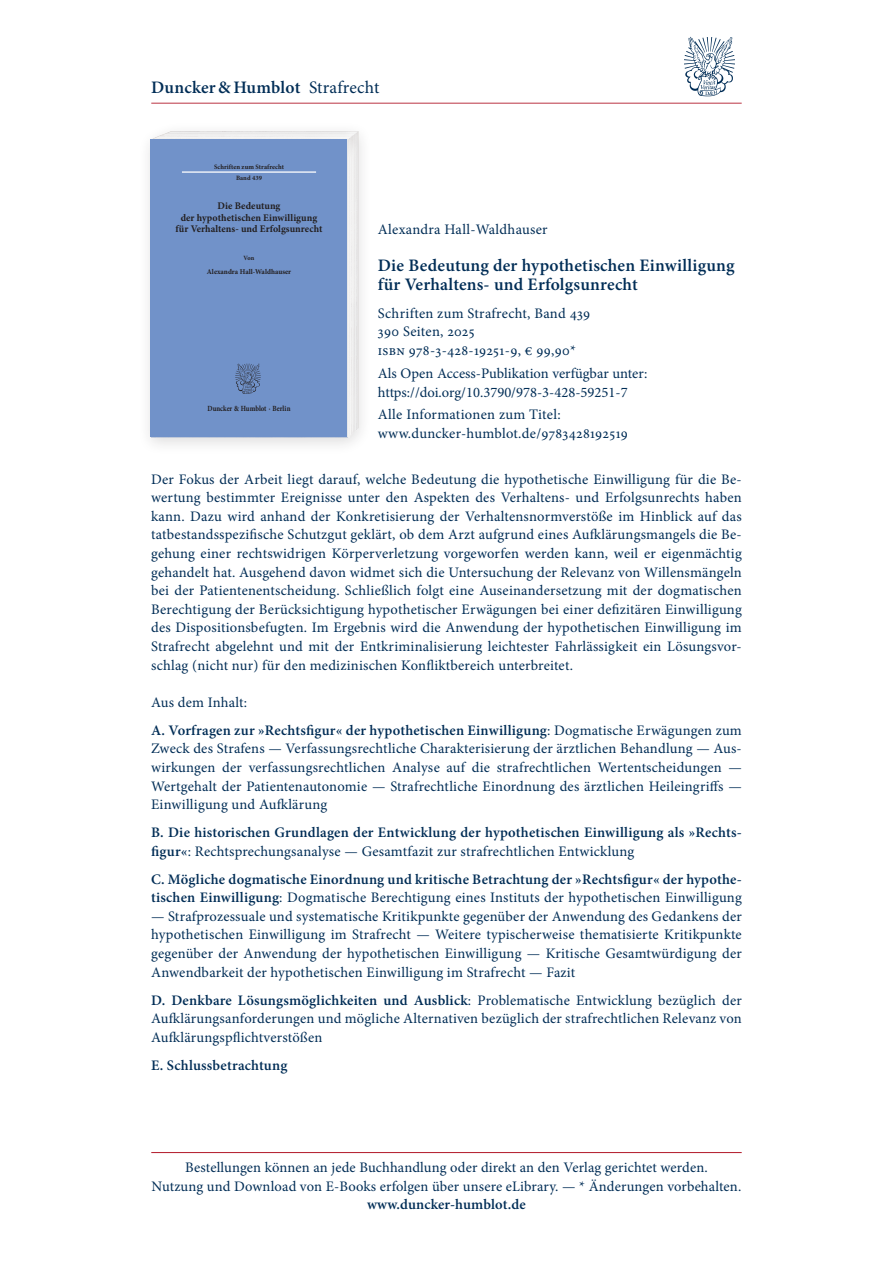
<style>
.page{position:relative;width:893px;height:1263px;background:#fff}
.page>*{position:absolute;margin:0;border:0;box-sizing:border-box;transform-origin:0 0}
.t1{font:600 17.55px/18.6px "Minion Pro";letter-spacing:.01em;color:#002d56}
.t2{font:14.55px/18.6px "Minion Pro";letter-spacing:.01em;color:#002d56;text-align:justify}
.t3{font:600 14.55px/18.6px "Minion Pro";letter-spacing:.015em;color:#002d56}
.t4{font:700 10.05px/11.7px "Minion Pro";letter-spacing:.005em;color:#231f20;text-align:center}
.t5{font:700 7.95px "Minion Pro";letter-spacing:-.005em;color:#231f20;scale:.86 1}
.t6{font:700 7.35px "Minion Pro";color:#231f20}
.t7{font:700 6.75px "Minion Pro";letter-spacing:.01em;color:#231f20}
.t8{font:700 6.6px "Minion Pro";letter-spacing:.005em;color:#231f20}
.t9{font:700 6.45px "Minion Pro";color:#231f20}
.s1{font-weight:400}
.s2{font-weight:600}
</style>
<div class="page">
<img style="left:148px;top:131px;width:214px;height:314px">
<div style="left:151px;top:139px;width:196px;height:298px;background:#7192c9"></div>
<hr style="left:182px;top:171px;width:134px;height:2px;background:#fff">
<img style="left:235px;top:363px;width:26px;height:31px">
<hr style="left:151px;top:102px;width:591px;height:2px;background:#b72837">
<hr style="left:151px;top:1152px;width:591px;height:1px;background:#b72837">
<img style="left:685px;top:36px;width:49px;height:61px">
<p class="t1" style="left:151px;top:78px;width:230px">Duncker &amp;Humblot <span class="s1">Strafrecht</span></p>
<p class="t7" style="left:214px;top:162px;width:71px">Schriften zum Strafrecht</p>
<p class="t8" style="left:236px;top:173px;width:27px">Band 439</p>
<p class="t4" style="left:176px;top:200px;width:148px">Die Bedeutung<br>der hypothetischen Einwilligung für Verhaltens- und Erfolgsunrecht</p>
<p class="t9" style="left:244px;top:254px;width:12px">Von</p>
<p class="t6" style="left:207px;top:267px;width:86px">Alexandra Hall-Waldhauser</p>
<p class="t5" style="left:208px;top:403px;width:98px">Duncker &amp; Humblot · Berlin</p>
<p class="t2" style="left:378px;top:220px;width:171px">Alexandra Hall-Waldhauser</p>
<p class="t1" style="left:378px;top:256px;width:358px">Die Bedeutung der hypothetischen Einwilligung für Verhaltens- und Erfolgsunrecht</p>
<p class="t2" style="left:378px;top:304px;width:214px;text-align:left">Schriften zum Strafrecht, Band 439<br>390 Seiten, 2025<br>isbn 978-3-428-19251-9, € 99,90*</p>
<p class="t2" style="left:378px;top:364px;width:271px">Als Open Access-Publikation verfügbar unter: https://doi.org/10.3790/978-3-428-59251-7</p>
<p class="t2" style="left:378px;top:405px;width:251px">Alle Informationen zum Titel: www.duncker-humblot.de/9783428192519</p>
<p class="t2" style="left:151px;top:470px;width:592px">Der Fokus der Arbeit liegt darauf, welche Bedeutung die hypothetische Einwilligung für die Be&shy;wertung bestimmter Ereignisse unter den Aspekten des Verhaltens- und Erfolgsunrechts haben kann. Dazu wird anhand der Konkretisierung der Verhaltensnormverstöße im Hinblick auf das tatbestandsspezifische Schutzgut geklärt, ob dem Arzt aufgrund eines Aufklärungsmangels die Be&shy;gehung einer rechtswidrigen Körperverletzung vorgeworfen werden kann, weil er eigenmächtig gehandelt hat. Ausgehend davon widmet sich die Untersuchung der Relevanz von Willensmängeln bei der Patientenentscheidung. Schließlich folgt eine Auseinandersetzung mit der dogmatischen Berechtigung der Berücksichtigung hypothetischer Erwägungen bei einer defizitären Einwilligung des Dispositionsbefugten. Im Ergebnis wird die Anwendung der hypothetischen Einwilligung im Strafrecht abgelehnt und mit der Entkriminalisierung leichtester Fahrlässigkeit ein Lösungsvor&shy;schlag (nicht nur) für den medizinischen Konfliktbereich unterbreitet.</p>
<p class="t3" style="left:151px;top:688px;width:592px;line-height:27.9px"><span class="s1">Aus dem Inhalt:<br></span>A. Vorfragen zur »Rechtsfigur« der hypothetischen Einwilligung<span class="s1">: Dogmatische Erwägungen zum</span></p>
<p class="t2" style="left:151px;top:739px;width:592px">Zweck des Strafens — Verfassungsrechtliche Charakterisierung der ärztlichen Behandlung — Aus&shy;wirkungen der verfassungsrechtlichen Analyse auf die strafrechtlichen Wertentscheidungen — Wertgehalt der Patientenautonomie — Strafrechtliche Einordnung des ärztlichen Heileingriffs — Einwilligung und Aufklärung</p>
<p class="t3" style="left:151px;top:823px;width:592px">B. Die historischen Grundlagen der Entwicklung der hypothetischen Einwilligung als »Rechts&shy;figur«<span class="s1">: Rechtsprechungsanalyse — Gesamtfazit zur strafrechtlichen Entwicklung</span></p>
<p class="t3" style="left:151px;top:869px;width:592px">C. Mögliche dogmatische Einordnung und kritische Betrachtung der »Rechtsfigur« der hypothe&shy;tischen Einwilligung<span class="s1">: Dogmatische Berechtigung eines Instituts der hypothetischen Einwilligung</span></p>
<p class="t2" style="left:151px;top:907px;width:592px">— Strafprozessuale und systematische Kritikpunkte gegenüber der Anwendung des Gedankens der hypothetischen Einwilligung im Strafrecht — Weitere typischerweise thematisierte Kritikpunkte gegenüber der Anwendung der hypothetischen Einwilligung — Kritische Gesamtwürdigung der Anwendbarkeit der hypothetischen Einwilligung im Strafrecht — Fazit</p>
<p class="t2" style="left:151px;top:990px;width:592px"><span class="s2">D. Denkbare Lösungsmöglichkeiten und Ausblick</span>: Problematische Entwicklung bezüglich der Aufklärungsanforderungen und mögliche Alternativen bezüglich der strafrechtlichen Relevanz von Aufklärungspflichtverstößen</p>
<p class="t3" style="left:151px;top:1055px;width:138px">E. Schlussbetrachtung</p>
<p class="t2" style="left:152px;top:1158px;width:591px;text-align:center">Bestellungen können an jede Buchhandlung oder direkt an den Verlag gerichtet werden.<br>Nutzung und Download von E-Books erfolgen über unsere eLibrary. — * Änderungen vorbehalten.</p>
<p class="t3" style="left:367px;top:1195px;width:160px">www.duncker-humblot.de</p>
</div>
